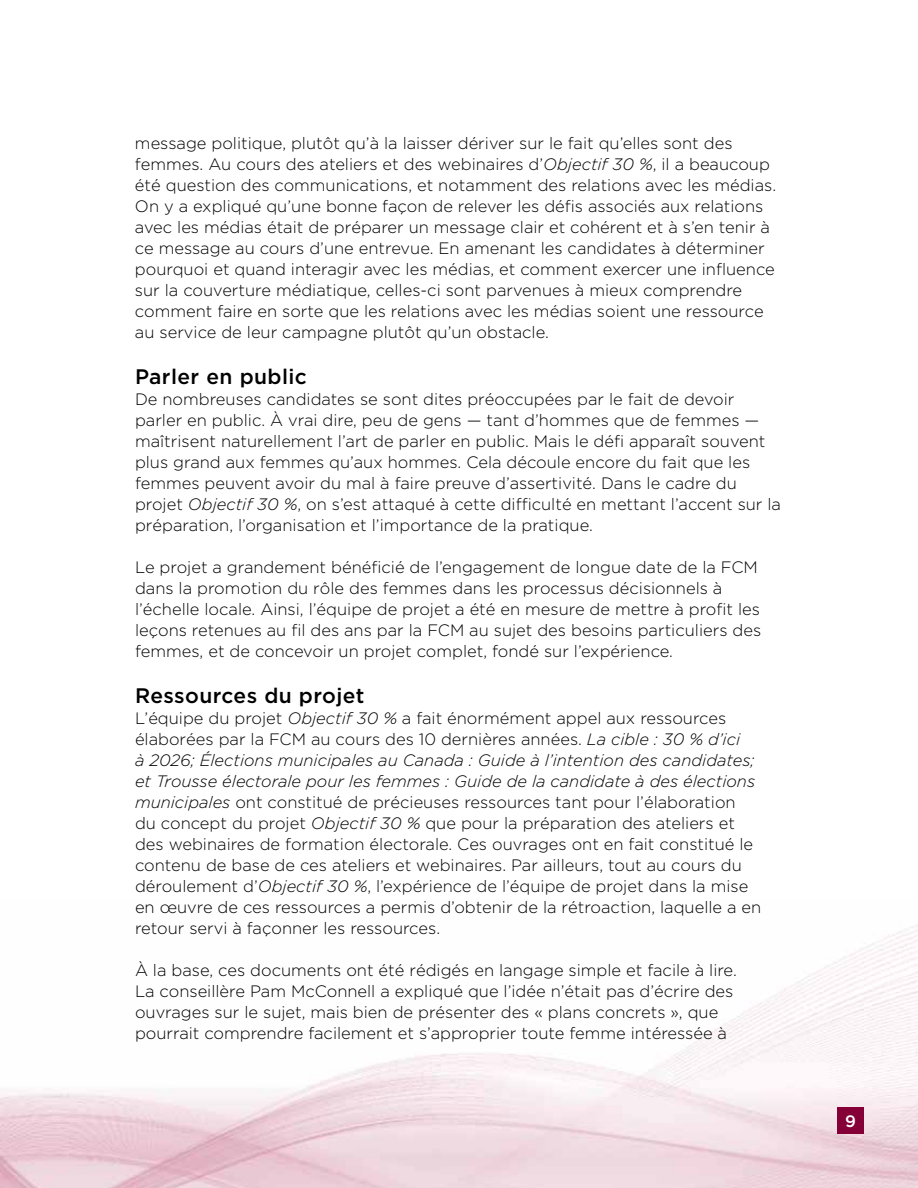
<style>
.page{position:relative;width:918px;height:1188px;background:#fff}
.page>*{position:absolute;margin:0;border:0;box-sizing:border-box;transform-origin:0 0}
.t1{font:500 21px "Gotham";letter-spacing:.02em;color:#000}
.t2{font:300 16.5px/21px "Gotham";color:#000}
.t3{font:500 16.5px "Gotham";color:#fff}
.s1{font-style:italic}
</style>
<div class="page">
<div style="left:837px;top:1107px;width:27px;height:27px;background:#860038"></div>
<p class="t2" style="left:135px;top:132px;width:643px">message politique, plutôt qu’à la laisser dériver sur le fait qu’elles sont des femmes. Au cours des ateliers et des webinaires d’<span class="s1">Objectif 30 %</span>, il a beaucoup été question des communications, et notamment des relations avec les médias.<br>On y a expliqué qu’une bonne façon de relever les défis associés aux relations avec les médias était de préparer un message clair et cohérent et à s’en tenir à ce message au cours d’une entrevue. En amenant les candidates à déterminer pourquoi et quand interagir avec les médias, et comment exercer une influence sur la couverture médiatique, celles-ci sont parvenues à mieux comprendre comment faire en sorte que les relations avec les médias soient une ressource au service de leur campagne plutôt qu’un obstacle.</p>
<p class="t1" style="left:135px;top:365px;width:173px">Parler en public</p>
<p class="t2" style="left:135px;top:388px;width:648px">De nombreuses candidates se sont dites préoccupées par le fait de devoir parler en public. À vrai dire, peu de gens — tant d’hommes que de femmes — maîtrisent naturellement l’art de parler en public. Mais le défi apparaît souvent plus grand aux femmes qu’aux hommes. Cela découle encore du fait que les femmes peuvent avoir du mal à faire preuve d’assertivité. Dans le cadre du projet <span class="s1">Objectif 30 %</span>, on s’est attaqué à cette difficulté en mettant l’accent sur la préparation, l’organisation et l’importance de la pratique.</p>
<p class="t2" style="left:135px;top:556px;width:628px">Le projet a grandement bénéficié de l’engagement de longue date de la FCM dans la promotion du rôle des femmes dans les processus décisionnels à l’échelle locale. Ainsi, l’équipe de projet a été en mesure de mettre à profit les leçons retenues au fil des ans par la FCM au sujet des besoins particuliers des femmes, et de concevoir un projet complet, fondé sur l’expérience.</p>
<p class="t1" style="left:135px;top:684px;width:231px">Ressources du projet</p>
<p class="t2" style="left:135px;top:708px;width:628px">L’équipe du projet <span class="s1">Objectif 30 %</span> a fait énormément appel aux ressources élaborées par la FCM au cours des 10 dernières années. <span class="s1">La cible : 30 % d’ici<br>à 2026; Élections municipales au Canada : Guide à l’intention des candidates; et Trousse électorale pour les femmes : Guide de la candidate à des élections municipales</span> ont constitué de précieuses ressources tant pour l’élaboration<br>du concept du projet <span class="s1">Objectif 30 %</span> que pour la préparation des ateliers et des webinaires de formation électorale. Ces ouvrages ont en fait constitué le contenu de base de ces ateliers et webinaires. Par ailleurs, tout au cours du déroulement d’<span class="s1">Objectif 30 %</span>, l’expérience de l’équipe de projet dans la mise en œuvre de ces ressources a permis d’obtenir de la rétroaction, laquelle a en retour servi à façonner les ressources.</p>
<p class="t2" style="left:135px;top:960px;width:603px">À la base, ces documents ont été rédigés en langage simple et facile à lire.<br>La conseillère Pam McConnell a expliqué que l’idée n’était pas d’écrire des ouvrages sur le sujet, mais bien de présenter des « plans concrets », que pourrait comprendre facilement et s’approprier toute femme intéressée à</p>
<p class="t3" style="left:845px;top:1112px;width:12px">9</p>
</div>
